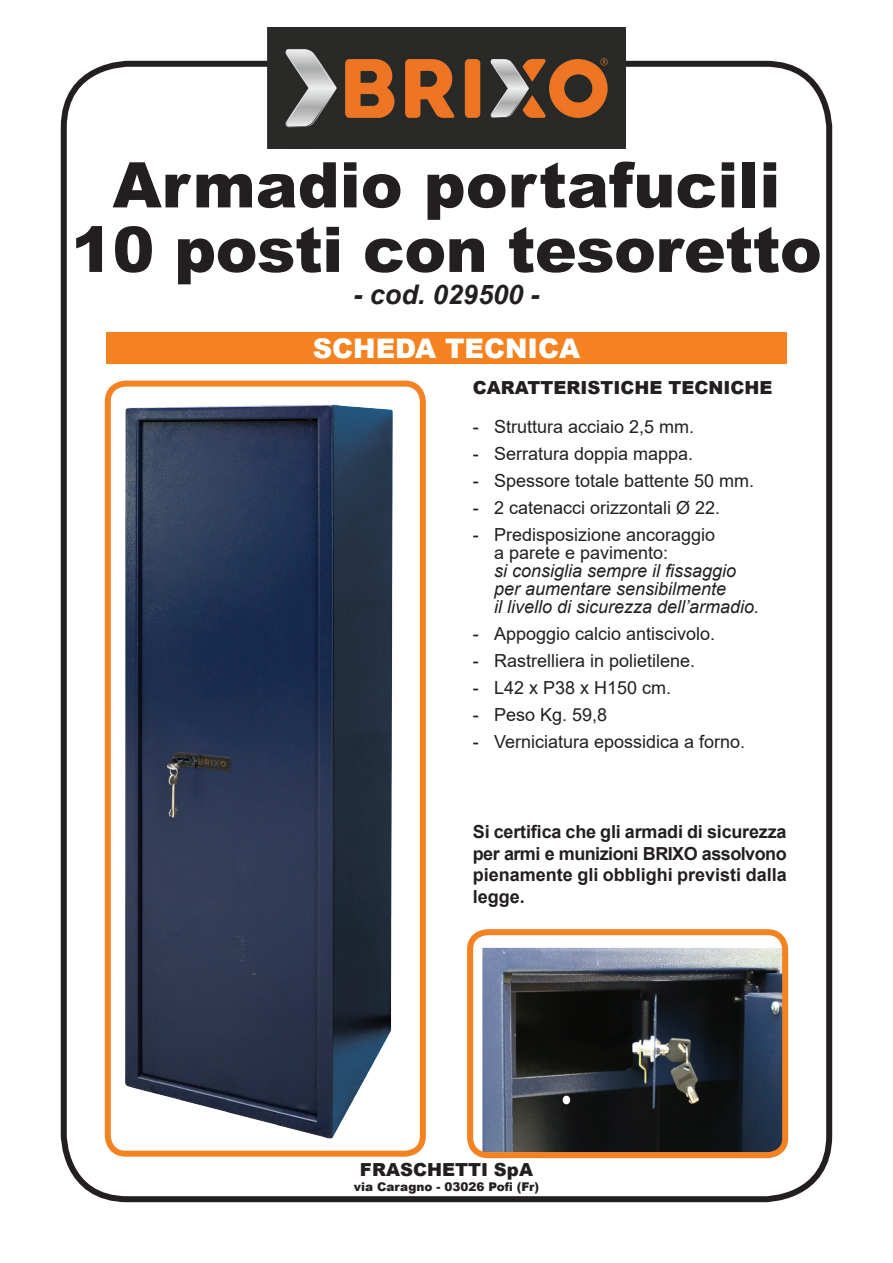
<style>
.page{position:relative;width:893px;height:1263px;background:#fff}
.page>*{position:absolute;margin:0;border:0;box-sizing:border-box;transform-origin:0 0}
.t1{font:900 63px/64.5px "Arial";color:#231f20;text-align:center}
.t2{font:900 27px "Arial";color:#fff}
.t3{font:italic 700 27px "Arial";color:#231f20}
.t4{font:18px/18px "Arial";color:#231f20}
.t5{font:700 18px/21.6px "Arial";color:#231f20;text-align:justify}
.t6{font:italic 18px/18px "Arial";color:#231f20}
.t7{font:900 18px "Arial";color:#231f20}
.t8{font:900 12px "Arial";color:#231f20}
</style>
<div class="page">
<div style="left:61px;top:61px;width:771px;height:1141px;border:6px solid #231f20;border-radius:64px"></div>
<div style="left:106px;top:332px;width:681px;height:32px;background:#f58220"></div>
<img style="left:268px;top:28px;width:357px;height:120px">
<img style="left:112px;top:388px;width:307px;height:762px">
<div style="left:105px;top:381px;width:321px;height:776px;border:6px solid #f58220;border-radius:18px"></div>
<img style="left:474px;top:936px;width:307px;height:215px">
<div style="left:467px;top:929px;width:321px;height:229px;border:6px solid #f58220;border-radius:18px"></div>
<h1 class="t1" style="left:71px;top:151px;width:752px">Armadio portafucili<br>10 posti con tesoretto</h1>
<h2 class="t3" style="left:353px;top:277px;width:188px">- cod. 029500 -</h2>
<h2 class="t2" style="left:313px;top:328px;width:269px">SCHEDA TECNICA</h2>
<p class="t7" style="left:473px;top:374px;width:301px">CARATTERISTICHE TECNICHE</p>
<p class="t4" style="left:473px;top:418px;width:223px">- Struttura acciaio 2,5 mm.</p>
<p class="t4" style="left:473px;top:445px;width:222px">- Serratura doppia mappa.</p>
<p class="t4" style="left:473px;top:472px;width:283px">- Spessore totale battente 50 mm.</p>
<p class="t4" style="left:473px;top:499px;width:249px">- 2 catenacci orizzontali Ø 22.</p>
<p class="t4" style="left:494px;top:526px;width:223px;text-indent:-21px">- Predisposizione ancoraggio a parete e pavimento:</p>
<p class="t6" style="left:494px;top:562px;width:267px">si consiglia sempre il fissaggio per aumentare sensibilmente<br>il livello di sicurezza dell’armadio.</p>
<p class="t4" style="left:473px;top:625px;width:244px">- Appoggio calcio antiscivolo.</p>
<p class="t4" style="left:473px;top:652px;width:224px">- Rastrelliera in polietilene.</p>
<p class="t4" style="left:473px;top:679px;width:200px">- L42 x P38 x H150 cm.</p>
<p class="t4" style="left:473px;top:706px;width:136px">- Peso Kg. 59,8</p>
<p class="t4" style="left:473px;top:733px;width:274px">- Verniciatura epossidica a forno.</p>
<p class="t5" style="left:473px;top:821px;width:315px">Si certifica che gli armadi di sicurezza per armi e munizioni BRIXO assolvono pienamente gli obblighi previsti dalla legge.</p>
<p class="t7" style="left:360px;top:1157px;width:174px">FRASCHETTI SpA</p>
<p class="t8" style="left:354px;top:1178px;width:187px">via Caragno - 03026 Pofi (Fr)</p>
</div>
